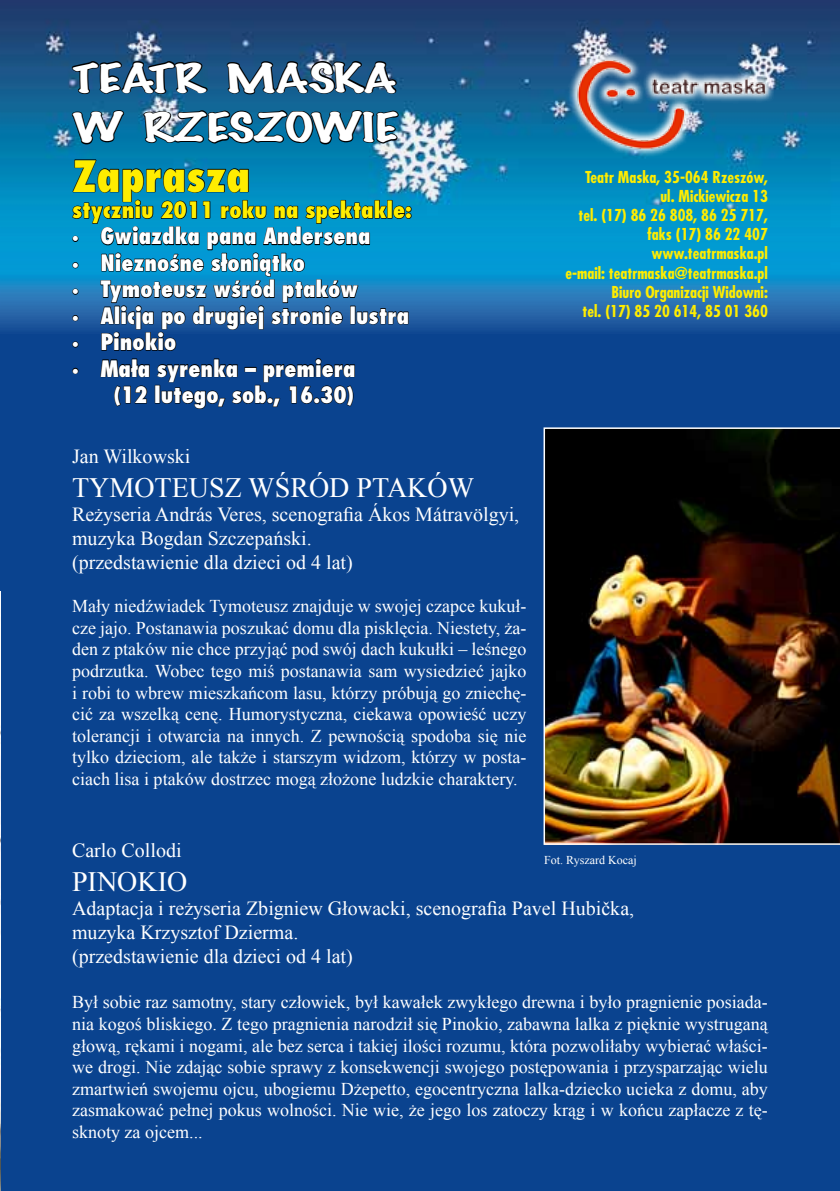
<style>
.page{position:relative;width:840px;height:1191px;background:#fff}
.page>*{position:absolute;margin:0;border:0;box-sizing:border-box;transform-origin:0 0}
.t1{font:800 42px "Fujiyama";color:#ffed00}
.t2{font:40px/49.6px "FL Pismo Reczne 6";color:#fff}
.t3{font:28px "Times New Roman";color:#fff}
.t4{font:800 22px/26.4px "Fujiyama";color:#fff;text-align:right}
.t5{font:800 22px "Fujiyama";color:#ffed00}
.t6{font:20px/24px "Times New Roman";color:#fff}
.t7{font:18px/21.6px "Times New Roman";color:#fff;text-align:justify}
.t8{font:700 16px/19.2px "Fujiyama";color:#ffed00;text-align:right}
.t9{font:12px "Times New Roman";color:#fff}
</style>
<div class="page">
<div style="left:0;top:0;width:839px;height:1191px;background:#0a438f"></div>
<img style="left:0;top:0;width:839px;height:330px">
<svg style="left:70px;top:0;width:341px;height:409px"></svg>
<svg style="left:566px;top:48px;width:207px;height:108px;background:#39749e"></svg>
<img style="left:573px;top:52px;width:194px;height:106px">
<img style="left:0;top:591px;width:1px;height:600px">
<img style="left:543px;top:427px;width:296px;height:418px">
<h2 class="t2" style="left:72px;top:53px;width:327px">TEATR MASKA<br>W RZESZOWIE</h2>
<h1 class="t1" style="left:72px;top:148px;width:180px">Zaprasza</h1>
<p class="t5" style="left:72px;top:195px;width:341px">styczniu 2011 roku na spektakle:</p>
<p class="t4" style="left:72px;top:223px;width:300px">• Gwiazdka pana Andersena</p>
<p class="t4" style="left:72px;top:249px;width:234px">• Nieznośne słoniątko</p>
<p class="t4" style="left:72px;top:275px;width:287px">• Tymoteusz wśród ptaków</p>
<p class="t4" style="left:72px;top:302px;width:338px">• Alicja po drugiej stronie lustra</p>
<p class="t4" style="left:72px;top:328px;width:106px">• Pinokio</p>
<p class="t4" style="left:72px;top:355px;width:285px">• Mała syrenka – premiera (12 lutego, sob., 16.30)</p>
<p class="t6" style="left:72px;top:444px;width:120px">Jan Wilkowski</p>
<h3 class="t3" style="left:72px;top:469px;width:403px">TYMOTEUSZ WŚRÓD PTAKÓW</h3>
<p class="t6" style="left:72px;top:502px;width:448px">Reżyseria András Veres, scenografia Ákos Mátravölgyi, muzyka Bogdan Szczepański.<br>(przedstawienie dla dzieci od 4 lat)</p>
<p class="t7" style="left:72px;top:595px;width:455px">Mały niedźwiadek Tymoteusz znajduje w swojej czapce kukuł&shy;cze jajo. Postanawia poszukać domu dla pisklęcia. Niestety, ża&shy;den z ptaków nie chce przyjąć pod swój dach kukułki – leśnego podrzutka. Wobec tego miś postanawia sam wysiedzieć jajko i robi to wbrew mieszkańcom lasu, którzy próbują go zniechę&shy;cić za wszelką cenę. Humorystyczna, ciekawa opowieść uczy tolerancji i otwarcia na innych. Z pewnością spodoba się nie tylko dzieciom, ale także i starszym widzom, którzy w posta&shy;ciach lisa i ptaków dostrzec mogą złożone ludzkie charaktery.</p>
<p class="t8" style="left:565px;top:167px;width:204px">Teatr Maska, 35-064 Rzeszów,<br>ul. Mickiewicza 13<br>tel. (17) 86 26 808, 86 25 717, faks (17) 86 22 407 www.teatrmaska.pl<br>e-mail: teatrmaska@teatrmaska.pl<br>Biuro Organizacji Widowni:<br>tel. (17) 85 20 614, 85 01 360</p>
<p class="t6" style="left:72px;top:838px;width:111px">Carlo Collodi</p>
<h3 class="t3" style="left:72px;top:862px;width:117px">PINOKIO</h3>
<p class="t6" style="left:72px;top:895px;width:563px">Adaptacja i reżyseria Zbigniew Głowacki, scenografia Pavel Hubička, muzyka Krzysztof Dzierma.<br>(przedstawienie dla dzieci od 4 lat)</p>
<p class="t7" style="left:72px;top:991px;width:697px">Był sobie raz samotny, stary człowiek, był kawałek zwykłego drewna i było pragnienie posiada&shy;nia kogoś bliskiego. Z tego pragnienia narodził się Pinokio, zabawna lalka z pięknie wystruganą głową, rękami i nogami, ale bez serca i takiej ilości rozumu, która pozwoliłaby wybierać właści&shy;we drogi. Nie zdając sobie sprawy z konsekwencji swojego postępowania i przysparzając wielu zmartwień swojemu ojcu, ubogiemu Dżepetto, egocentryczna lalka-dziecko ucieka z domu, aby zasmakować pełnej pokus wolności. Nie wie, że jego los zatoczy krąg i w końcu zapłacze z tę&shy;sknoty za ojcem...</p>
<p class="t9" style="left:544px;top:851px;width:94px">Fot. Ryszard Kocaj</p>
</div>
